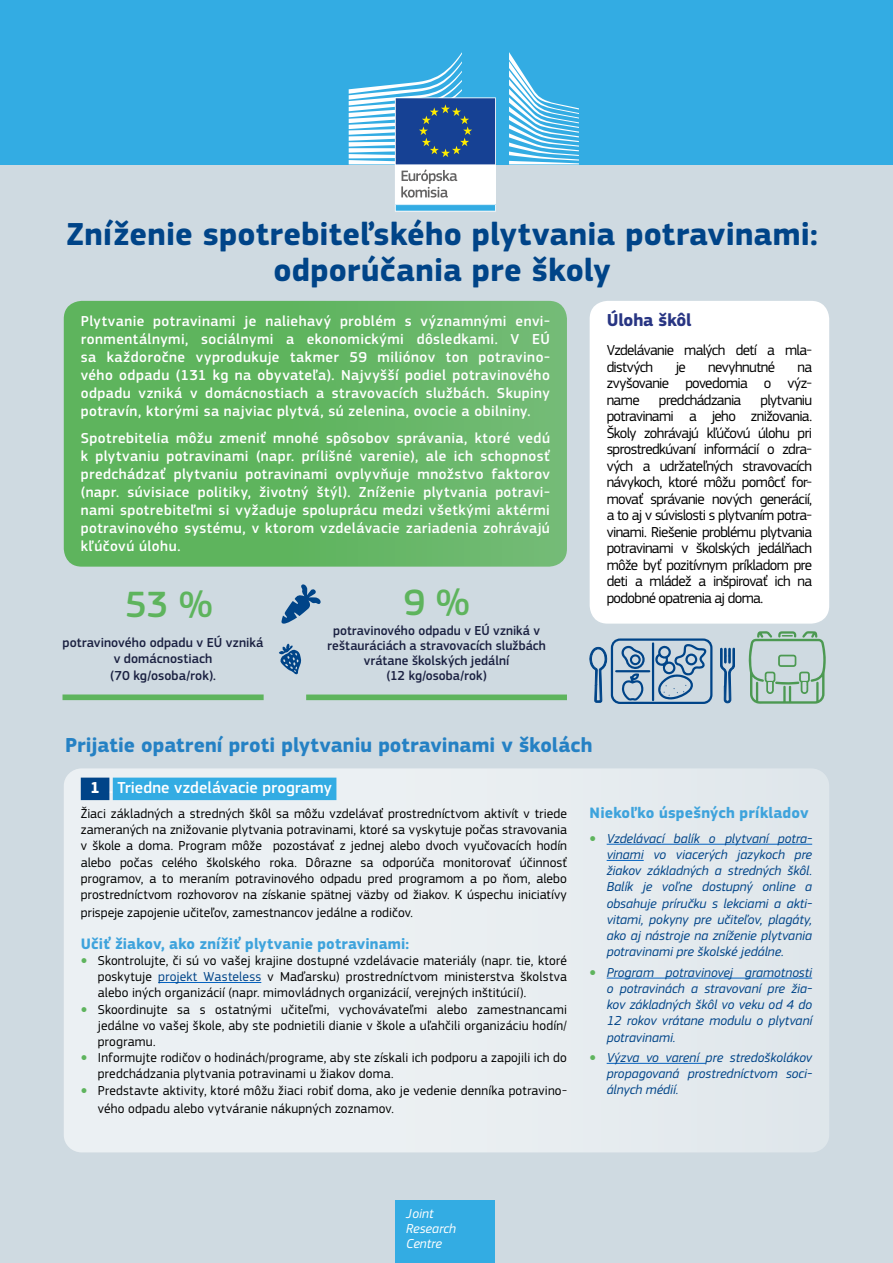
<style>
.page{position:relative;width:893px;height:1263px;background:#fff}
.page>*{position:absolute;margin:0;border:0;box-sizing:border-box;transform-origin:0 0}
.t1{font:500 38.1px "EC Square Sans Pro";color:#5eb45d}
.t2{font:700 33px/36px "EC Square Sans Pro";letter-spacing:.005em;color:#048;text-align:center}
.t3{font:700 21px "EC Square Sans Pro";letter-spacing:.005em;color:#2581c4}
.t4{font:700 18px "EC Square Sans Pro";letter-spacing:-.01em;color:#283583}
.t5{font:500 16.5px "EC Square Sans Pro";letter-spacing:.005em;color:#fff}
.t6{font:700 15.75px "EC Square Sans Pro";letter-spacing:.01em;color:#3ea3dc}
.t7{font:500 15px/18px "EC Square Sans Pro";letter-spacing:.025em;color:#fff;text-align:justify}
.t8{font:15px/16.5px "EC Square Sans Pro";letter-spacing:-.04em;color:#000;text-align:justify}
.t9{font:13.5px/16.2px "EC Square Sans Pro";letter-spacing:.01em;color:#000;text-align:justify}
.t10{font:italic 13.5px/16.2px "EC Square Sans Pro";color:#048;text-align:justify}
.t11{font:500 13.5px/15px "EC Square Sans Pro";letter-spacing:.005em;color:#1b2141;text-align:center}
.t12{font:italic 13.5px/15px "EC Square Sans Pro";color:#fff}
.s1{font-weight:700}
.s2{font-family:"EC Square Sans Pro Extra";font-weight:900;font-size:15px;color:#5eb45d}
.s3{color:#048}
.s4{font-family:"EC Square Sans Pro Extra";font-weight:900;font-style:normal;font-size:15px;color:#5eb45d}
</style>
<div class="page">
<div style="left:0;top:159px;width:893px;height:1104px;background:#cfdae1"></div>
<div style="left:64px;top:768px;width:765px;height:384px;background:#eaeff2;border-radius:18px"></div>
<div style="left:0;top:0;width:893px;height:165px;background:#33ace3"></div>
<div style="left:306px;top:694px;width:261px;height:6px;background:#5eb45d"></div>
<svg style="left:281px;top:584px;width:40px;height:40px"></svg>
<svg style="left:279px;top:643px;width:22px;height:31px"></svg>
<div style="left:395px;top:1200px;width:100px;height:63px;background:#33ace3"></div>
<div style="left:81px;top:778px;width:28px;height:22px;background:#048"></div>
<div style="left:113px;top:778px;width:223px;height:22px;background:#33ace3"></div>
<hr style="left:158px;top:982px;width:103px;height:1px;background:#0563c1">
<hr style="left:607px;top:844px;width:205px;height:1px;background:#0563c1">
<hr style="left:607px;top:860px;width:37px;height:1px;background:#0563c1">
<hr style="left:607px;top:978px;width:205px;height:1px;background:#0563c1">
<hr style="left:607px;top:1063px;width:99px;height:1px;background:#0563c1">
<div style="left:64px;top:301px;width:503px;height:266px;background:linear-gradient(to right,#58b256,#70ba72);border-radius:18px"></div>
<div style="left:63px;top:694px;width:201px;height:6px;background:#5eb45d"></div>
<div style="left:590px;top:301px;width:239px;height:323px;background:#fff;border-radius:18px"></div>
<svg style="left:749px;top:631px;width:77px;height:73px"></svg>
<svg style="left:720px;top:648px;width:15px;height:56px"></svg>
<svg style="left:589px;top:638px;width:123px;height:66px"></svg>
<svg style="left:509px;top:52px;width:70px;height:112px"></svg>
<svg style="left:349px;top:52px;width:147px;height:160px"></svg>
<h2 class="t2" style="left:66px;top:217px;width:753px">Zníženie spotrebiteľského plytvania potravinami: odporúčania pre školy</h2>
<p class="t7" style="left:81px;top:312px;width:471px">Plytvanie potravinami je naliehavý problém s významnými envi&shy;ronmentálnymi, sociálnymi a ekonomickými dôsledkami. V EÚ sa každoročne vyprodukuje takmer 59 miliónov ton potravino&shy;vého odpadu (131 kg na obyvateľa). Najvyšší podiel potravinového odpadu vzniká v domácnostiach a stravovacích službách. Skupiny potravín, ktorými sa najviac plytvá, sú zelenina, ovocie a obilniny.</p>
<p class="t7" style="left:81px;top:429px;width:471px">Spotrebitelia môžu zmeniť mnohé spôsobov správania, ktoré vedú k plytvaniu potravinami (napr. prílišné varenie), ale ich schopnosť predchádzať plytvaniu potravinami ovplyvňuje množstvo faktorov (napr. súvisiace politiky, životný štýl). Zníženie plytvania potravi&shy;nami spotrebiteľmi si vyžaduje spoluprácu medzi všetkými aktérmi potravinového systému, v ktorom vzdelávacie zariadenia zohrávajú kľúčovú úlohu.</p>
<h1 class="t1" style="left:125px;top:582px;width:89px">53 %</h1>
<p class="t11" style="left:63px;top:634px;width:202px;line-height:16.5px">potravinového odpadu v EÚ vzniká v domácnostiach<br>(70 kg/osoba/rok).</p>
<h1 class="t1" style="left:404px;top:581px;width:68px">9 %</h1>
<p class="t11" style="left:327px;top:623px;width:220px">potravinového odpadu v EÚ vzniká v reštauráciách a stravovacích službách vrátane školských jedální<br>(12 kg/osoba/rok)</p>
<h3 class="t4" style="left:607px;top:309px;width:86px">Úloha škôl</h3>
<p class="t8" style="left:607px;top:342px;width:207px">Vzdelávanie malých detí a mla&shy;distvých</p>
<p class="t8" style="left:676px;top:359px;width:12px">je</p>
<p class="t8" style="left:708px;top:359px;width:68px">nevyhnutné</p>
<p class="t8" style="left:607px;top:359px;width:207px;text-indent:191px">na zvyšovanie povedomia o výz&shy;name</p>
<p class="t8" style="left:659px;top:392px;width:84px">predchádzania</p>
<p class="t8" style="left:607px;top:392px;width:207px;text-indent:154px">plytvaniu potravinami a jeho znižovania.<br>Školy zohrávajú kľúčovú úlohu pri sprostredkúvaní informácií o zdra&shy;vých a udržateľných stravovacích návykoch, ktoré môžu pomôcť for&shy;movať správanie nových generácií, a to aj v súvislosti s plytvaním potra&shy;vinami. Riešenie problému plytvania potravinami v školských jedálňach môže byť pozitívnym príkladom pre deti a mládež a inšpirovať ich na podobné opatrenia aj doma.</p>
<h3 class="t3" style="left:65px;top:732px;width:529px">Prijatie opatrení proti plytvaniu potravinami v školách</h3>
<p class="t5" style="left:90px;top:778px;width:243px"><span class="s1">1</span> . Triedne vzdelávacie programy</p>
<p class="t9" style="left:81px;top:806px;width:488px">Žiaci základných a stredných škôl sa môžu vzdelávať prostredníctvom aktivít v triede zameraných na znižovanie plytvania potravinami, ktoré sa vyskytuje počas stravovania v škole a doma. Program môže pozostávať z jednej alebo dvoch vyučovacích hodín alebo počas celého školského roka. Dôrazne sa odporúča monitorovať účinnosť programov, a to meraním potravinového odpadu pred programom a po ňom, alebo prostredníctvom rozhovorov na získanie spätnej väzby od žiakov. K úspechu iniciatívy</p>
<p class="t9" style="left:81px;top:905px;width:334px">prispeje zapojenie učiteľov, zamestnancov jedálne a rodičov.</p>
<p class="t6" style="left:81px;top:934px;width:330px">Učiť žiakov, ako znížiť plytvanie potravinami:</p>
<p class="t9" style="left:98px;top:952px;width:471px;text-indent:-17px"><span class="s2">•</span> Skontrolujte, či sú vo vašej krajine dostupné vzdelávacie materiály (napr. tie, ktoré poskytuje <span class="s3">projekt Wasteless</span> v Maďarsku) prostredníctvom ministerstva školstva alebo iných organizácií (napr. mimovládnych organizácií, verejných inštitúcií).</p>
<p class="t9" style="left:98px;top:1001px;width:471px;text-indent:-17px"><span class="s2">•</span> Skoordinujte sa s ostatnými učiteľmi, vychovávateľmi alebo zamestnancami jedálne vo vašej škole, aby ste podnietili dianie v škole a uľahčili organizáciu hodín/ programu.</p>
<p class="t9" style="left:98px;top:1050px;width:471px;text-indent:-17px"><span class="s2">•</span> Informujte rodičov o hodinách/programe, aby ste získali ich podporu a zapojili ich do predchádzania plytvania potravinami u žiakov doma.</p>
<p class="t9" style="left:98px;top:1081px;width:471px;line-height:18px;text-indent:-17px"><span class="s2">•</span> Predstavte aktivity, ktoré môžu žiaci robiť doma, ako je vedenie denníka potravino&shy;vého odpadu alebo vytváranie nákupných zoznamov.</p>
<p class="t6" style="left:590px;top:803px;width:221px">Niekoľko úspešných príkladov</p>
<p class="t10" style="left:607px;top:830px;width:207px;text-indent:-17px"><span class="s4">•</span> Vzdelávací balík o plytvaní potra&shy;vinami vo viacerých jazykoch pre žiakov základných a stredných škôl.<br>Balík je voľne dostupný online a obsahuje príručku s lekciami a akti&shy;vitami, pokyny pre učiteľov, plagáty, ako aj nástroje na zníženie plytvania potravinami pre školské jedálne.</p>
<p class="t10" style="left:607px;top:964px;width:207px;text-indent:-17px"><span class="s4">•</span> Program potravinovej gramotnosti o potravinách a stravovaní pre žia&shy;kov základných škôl vo veku od 4 do 12 rokov vrátane modulu o plytvaní potravinami.</p>
<p class="t10" style="left:607px;top:1049px;width:207px;text-indent:-17px"><span class="s4">•</span> Výzva vo varení pre stredoškolákov propagovaná prostredníctvom soci&shy;álnych médií.</p>
<p class="t12" style="left:406px;top:1206px;width:52px">Joint<br>Research<br>Centre</p>
</div>
